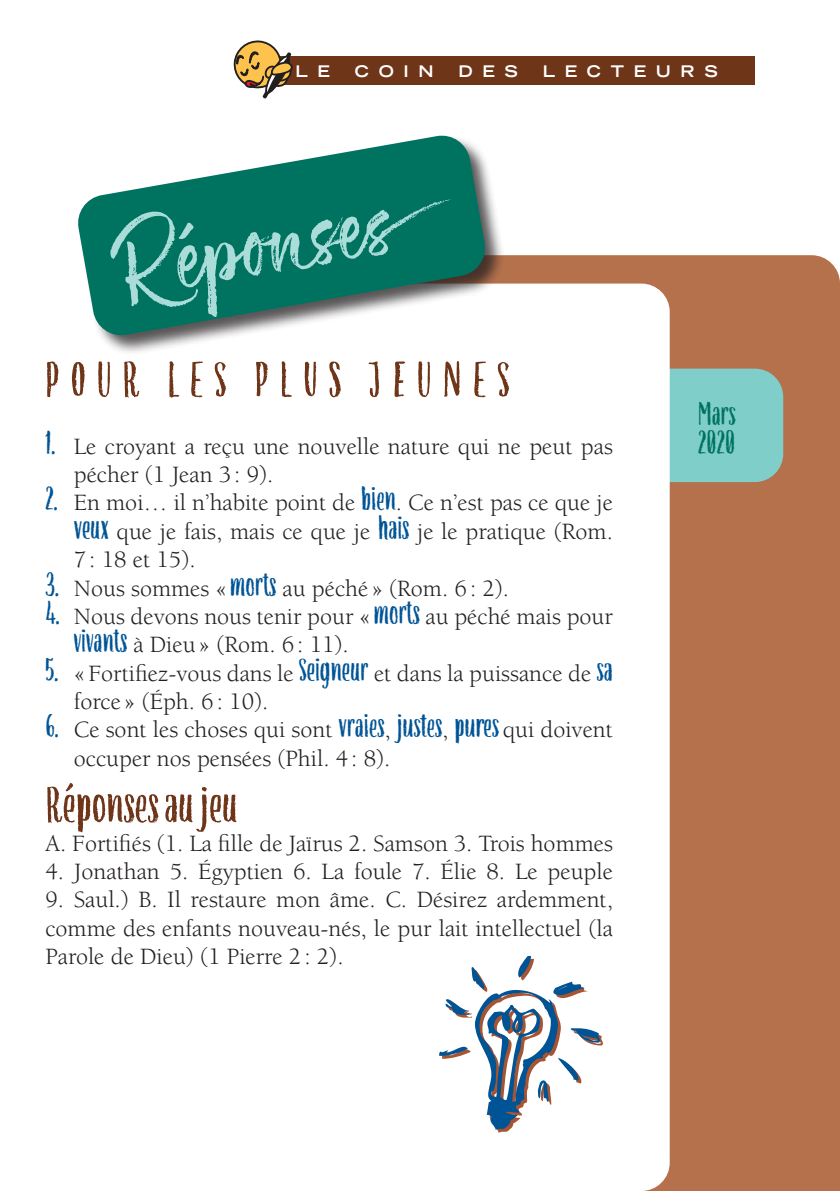
<style>
.page{position:relative;width:840px;height:1191px;background:#fff}
.page>*{position:absolute;margin:0;border:0;box-sizing:border-box;transform-origin:0 0}
.t1{font:288px "Linotype Caciocavallo";color:#005495}
.t2{font:96px "ATS Script";color:#aadcd9}
.t3{font:condensed 56px "ATS Cond";letter-spacing:.2em;color:#6e3518}
.t4{font:condensed 56px "ATS Cond";color:#6e3518}
.t5{font:condensed 36px/28.4px "ATS Cond";color:#007360}
.t6{font:24px/28.4px "Berkeley";color:#231f20}
.t7{font:700 expanded 16px "Trade Gothic LT Std";letter-spacing:.6em;color:#fff}
.s1{font-family:"ATS Cond";font-stretch:condensed;font-size:36px;color:#005495}
</style>
<div class="page">
<div style="left:505px;top:255px;width:334px;height:936px;background:#b5714c"></div>
<div style="left:556px;top:369px;width:226px;height:113px;background:#80ceca;border-radius:28px"></div>
<svg style="left:505px;top:283px;width:164px;height:908px"></svg>
<div style="left:78px;top:135px;width:427px;height:221px;background:#231f20;opacity:.75"></div>
<svg style="left:78px;top:135px;width:409px;height:202px;fill:#007360"></svg>
<div style="left:258px;top:57px;width:496px;height:28px;background:#6e3518"></div>
<svg style="left:233px;top:40px;width:60px;height:59px"></svg>
<p class="t7" style="left:295px;top:61px;width:36px">L E</p>
<p class="t7" style="left:355px;top:61px;width:80px">COIN</p>
<p class="t7" style="left:458px;top:61px;width:61px">DES</p>
<p class="t7" style="left:542px;top:61px;width:176px">LECTEURS</p>
<h2 class="t2" style="left:105px;top:211px;width:343px;rotate:-10deg">Réponses</h2>
<h3 class="t3" style="left:45px;top:348px;width:465px">POUR LES PLUS JEUNES</h3>
<p class="t6" style="left:74px;top:432px;width:540px;text-indent:-28px"><span class="s1">1.</span> Le croyant a reçu une nouvelle nature qui ne peut pas pécher (1 Jean 3: 9).</p>
<p class="t6" style="left:74px;top:489px;width:540px;text-align:justify;text-indent:-28px"><span class="s1">2.</span> En moi… il n’habite point de <span class="s1">bien</span>. Ce n’est pas ce que je <span class="s1">veux</span> que je fais, mais ce que je <span class="s1">hais</span> je le pratique (Rom.<br>7: 18 et 15).</p>
<p class="t6" style="left:45px;top:574px;width:465px"><span class="s1">3.</span> Nous sommes « <span class="s1">morts</span> au péché » (Rom. 6: 2).</p>
<p class="t6" style="left:74px;top:602px;width:540px;text-indent:-28px"><span class="s1">4.</span> Nous devons nous tenir pour « <span class="s1">morts</span> au péché mais pour <span class="s1">vivants</span> à Dieu» (Rom. 6: 11).</p>
<p class="t6" style="left:74px;top:659px;width:540px;text-indent:-28px"><span class="s1">5.</span> «Fortifiez-vous dans le <span class="s1">Seigneur</span> et dans la puissance de <span class="s1">sa </span>force » (Éph. 6: 10).</p>
<p class="t6" style="left:74px;top:716px;width:540px;text-indent:-28px"><span class="s1">6.</span> Ce sont les choses qui sont <span class="s1">vraies</span>, <span class="s1">justes</span>, <span class="s1">pures</span> qui doivent occuper nos pensées (Phil. 4: 8).</p>
<h3 class="t4" style="left:45px;top:773px;width:194px">Réponses au jeu</h3>
<p class="t6" style="left:45px;top:829px;width:568px">A. Fortifiés (1. La fille de Jaïrus 2. Samson 3. Trois hommes</p>
<p class="t6" style="left:45px;top:858px;width:568px">4. Jonathan 5. Égyptien 6. La foule 7. Élie 8. Le peuple</p>
<p class="t6" style="left:45px;top:886px;width:569px;text-align:justify">9. Saul.) B. Il restaure mon âme. C. Désirez ardemment, comme des enfants nouveau-nés, le pur lait intellectuel (la Parole de Dieu) (1 Pierre 2: 2).</p>
<h1 class="t1" style="left:442px;top:856px;width:173px">E</h1>
<h3 class="t5" style="left:697px;top:399px;width:39px">Mars<br>2020</h3>
</div>
